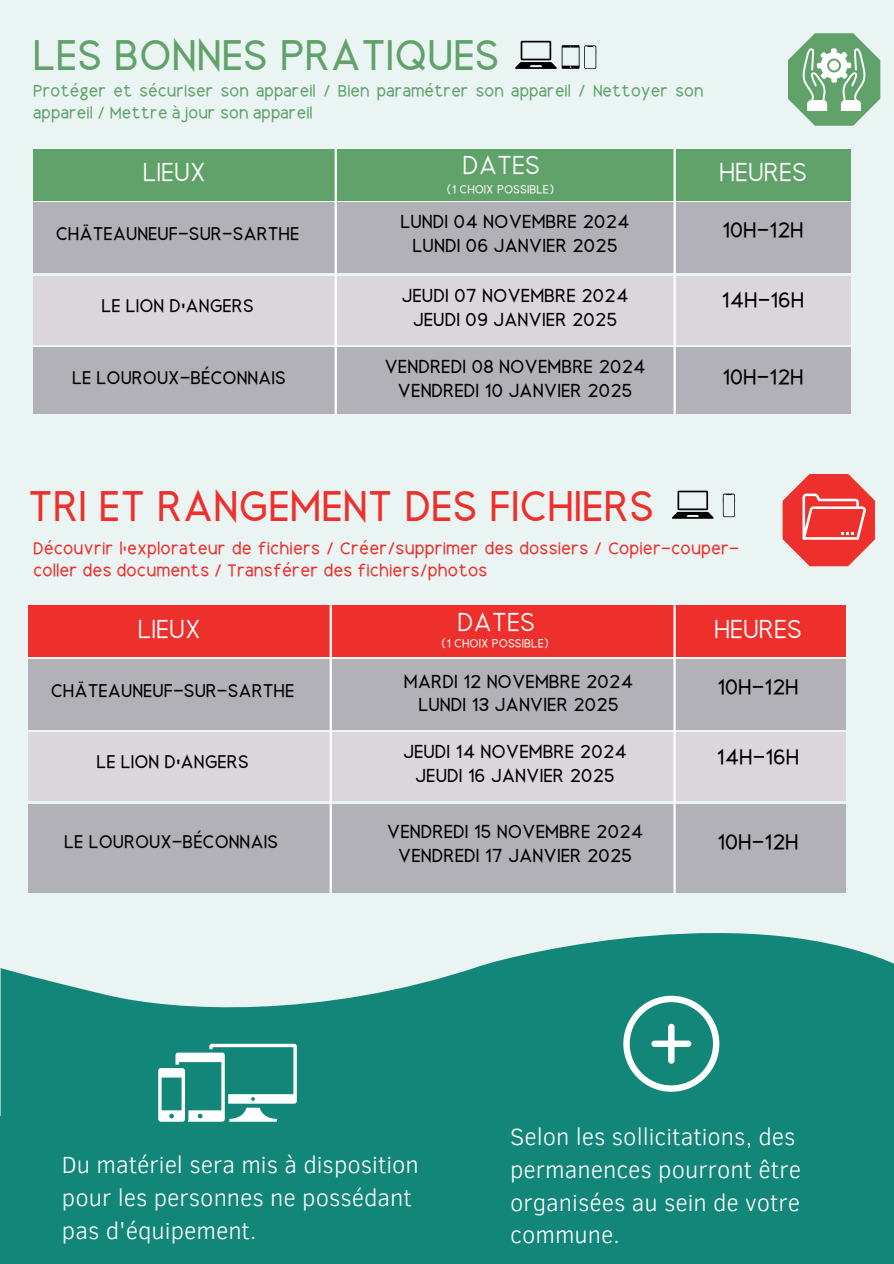
<style>
.page{position:relative;width:894px;height:1264px;background:#fff}
.page>*{position:absolute;margin:0;border:0;box-sizing:border-box;transform-origin:0 0}
.t1{font:700 39.9px "Dotcom";color:#ee302d}
.t2{font:700 39.9px "Dotcom";color:#60a26a}
.t3{font:24.9px "Dotcom";color:#fff}
.t4{font:300 24px/32.7px "Clear Sans";color:#fff}
.t5{font:700 20.25px "Dotcom";color:#000}
.t6{font:700 17.55px/23.7px "Dotcom";color:#000;text-align:center}
.t7{font:700 17.25px "Dotcom";color:#000}
.t8{font:700 16.05px/21.3px "Dotcom";color:#ee302d}
.t9{font:700 15.3px/21.3px "Dotcom";color:#60a26a}
.t10{font:700 11.25px "Dotcom";color:#f5f8f7}
.s1{font-family:"Noto Sans"}
</style>
<div class="page">
<div style="left:0;top:0;width:893px;height:1263px;background:#eaf4f3"></div>
<div style="left:0;top:1116px;width:893px;height:147px;background:#13867a"></div>
<svg style="left:1px;top:933px;width:892px;height:189px;fill:#13867a"></svg>
<svg style="left:158px;top:1043px;width:139px;height:78px;background:#58a9a1"></svg>
<svg style="left:623px;top:995px;width:95px;height:96px;background:#4ca39a"></svg>
<svg style="left:788px;top:33px;width:92px;height:93px"></svg>
<svg style="left:515px;top:41px;width:82px;height:28px"></svg>
<div style="left:33px;top:149px;width:817px;height:52px;background:#60a26a"></div>
<div style="left:33px;top:202px;width:817px;height:71px;background:#b2b1b7"></div>
<div style="left:33px;top:276px;width:817px;height:68px;background:#dad6dc"></div>
<div style="left:33px;top:348px;width:817px;height:66px;background:#b2b1b7"></div>
<hr style="left:334px;top:149px;width:3px;height:267px;background:#fff">
<hr style="left:673px;top:149px;width:2px;height:265px;background:#fff">
<svg style="left:782px;top:474px;width:92px;height:92px"></svg>
<svg style="left:672px;top:490px;width:41px;height:29px"></svg>
<svg style="left:722px;top:493px;width:13px;height:24px"></svg>
<div style="left:28px;top:605px;width:817px;height:52px;background:#ee302d"></div>
<div style="left:28px;top:659px;width:817px;height:70px;background:#b2b1b7"></div>
<div style="left:28px;top:732px;width:817px;height:69px;background:#dad6dc"></div>
<div style="left:28px;top:804px;width:817px;height:88px;background:#b2b1b7"></div>
<hr style="left:329px;top:605px;width:3px;height:288px;background:#fff">
<hr style="left:673px;top:605px;width:2px;height:288px;background:#fff">
<h1 class="t2" style="left:33px;top:42px;width:468px">LES BONNES PRATIQUES</h1>
<p class="t9" style="left:33px;top:84px;width:671px">Protéger et sécuriser son appareil / Bien paramétrer son appareil / Nettoyer son appareil / Mettre à jour son appareil</p>
<h2 class="t3" style="left:143px;top:164px;width:64px">LIEUX</h2>
<h2 class="t3" style="left:462px;top:157px;width:79px">DATES</h2>
<h2 class="t3" style="left:719px;top:164px;width:90px">HEURES</h2>
<p class="t7" style="left:56px;top:228px;width:245px">CHÄTEAUNEUF-SUR-SARTHE</p>
<p class="t7" style="left:101px;top:300px;width:154px">LE LION D<span class="s1">'</span>ANGERS</p>
<p class="t7" style="left:72px;top:372px;width:215px">LE LOUROUX-BÉCONNAIS</p>
<p class="t10" style="left:446px;top:185px;width:109px">(1 CHOIX POSSIBLE)</p>
<p class="t6" style="left:400px;top:214px;width:231px">LUNDI 04 NOVEMBRE 2024<br>LUNDI 06 JANVIER 2025</p>
<p class="t6" style="left:401px;top:288px;width:228px">JEUDI 07 NOVEMBRE 2024<br>JEUDI 09 JANVIER 2025</p>
<p class="t6" style="left:384px;top:359px;width:263px">VENDREDI 08 NOVEMBRE 2024<br>VENDREDI 10 JANVIER 2025</p>
<p class="t5" style="left:721px;top:223px;width:83px">10H-12H</p>
<p class="t5" style="left:721px;top:293px;width:84px">14H-16H</p>
<p class="t5" style="left:721px;top:370px;width:83px">10H-12H</p>
<h1 class="t1" style="left:28px;top:492px;width:627px">TRI ET RANGEMENT DES FICHIERS</h1>
<p class="t8" style="left:33px;top:542px;width:707px">Découvrir l<span class="s1">'</span>explorateur de fichiers / Créer/supprimer des dossiers / Copier-couper&shy;coller des documents / Transférer des fichiers/photos</p>
<h2 class="t3" style="left:138px;top:620px;width:64px">LIEUX</h2>
<h2 class="t3" style="left:457px;top:614px;width:79px">DATES</h2>
<h2 class="t3" style="left:714px;top:620px;width:90px">HEURES</h2>
<p class="t10" style="left:441px;top:639px;width:109px">(1 CHOIX POSSIBLE)</p>
<p class="t7" style="left:51px;top:684px;width:245px">CHÄTEAUNEUF-SUR-SARTHE</p>
<p class="t7" style="left:96px;top:756px;width:154px">LE LION D<span class="s1">'</span>ANGERS</p>
<p class="t7" style="left:64px;top:836px;width:215px">LE LOUROUX-BÉCONNAIS</p>
<p class="t6" style="left:404px;top:673px;width:231px">MARDI 12 NOVEMBRE 2024<br>LUNDI 13 JANVIER 2025</p>
<p class="t6" style="left:403px;top:744px;width:225px">JEUDI 14 NOVEMBRE 2024<br>JEUDI 16 JANVIER 2025</p>
<p class="t6" style="left:387px;top:824px;width:258px">VENDREDI 15 NOVEMBRE 2024<br>VENDREDI 17 JANVIER 2025</p>
<p class="t5" style="left:716px;top:680px;width:83px">10H-12H</p>
<p class="t5" style="left:716px;top:750px;width:84px">14H-16H</p>
<p class="t5" style="left:716px;top:835px;width:83px">10H-12H</p>
<h3 class="t4" style="left:62px;top:1148px;width:358px">Du matériel sera mis à disposition pour les personnes ne possédant pas d'équipement.</h3>
<h3 class="t4" style="left:510px;top:1120px;width:292px">Selon les sollicitations, des permanences pourront être organisées au sein de votre commune.</h3>
</div>
